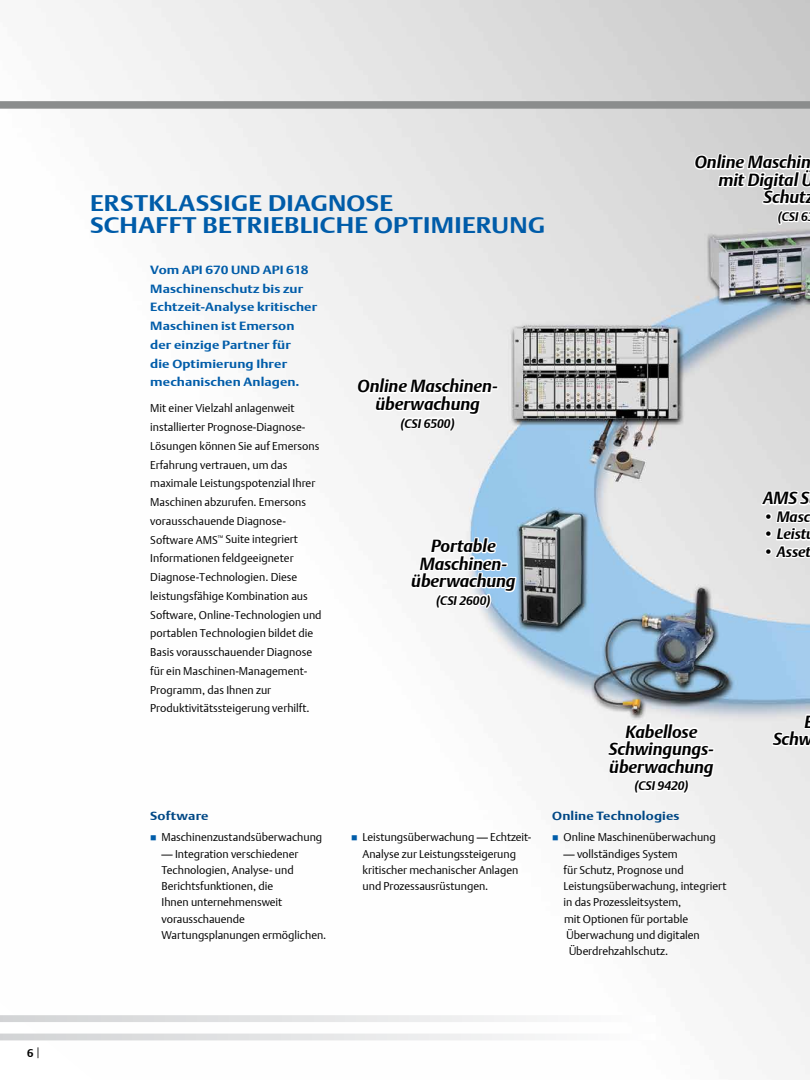
<style>
.page{position:relative;width:810px;height:1080px;background:#fff}
.page>*{position:absolute;margin:0;border:0;box-sizing:border-box;transform-origin:0 0}
.t1{font:700 22.5px/22.5px "DTL Argo T";letter-spacing:.015em;color:#005ca9;scale:1.15 1}
.t2{font:italic 700 17.5px/17.5px "DTL Argo T";letter-spacing:-.005em;color:#000;text-align:center}
.t3{font:italic 700 15px "DTL Argo T";color:#000}
.t4{font:italic 700 12.5px "DTL Argo T";letter-spacing:.01em;color:#000}
.t5{font:700 11.88px/18.8px "DTL Argo T";letter-spacing:.01em;color:#005ca9;scale:1.15 1}
.t6{font:700 11.88px "DTL Argo T";letter-spacing:.01em;color:#004785;scale:1.15 1}
.t7{font:11.25px/18.8px "DTL Argo T Light";color:#000}
.t8{font:700 11.25px "DTL Argo T";color:#000}
.s1{font-family:"DTL Argo T Light";font-weight:400;font-size:12.25px}
.s2{font-family:"Arial"}
</style>
<div class="page">
<img style="left:0;top:0;width:810px;height:1075px">
<svg style="left:0;top:1015px;width:656px;height:7px"></svg>
<svg style="left:0;top:1034px;width:656px;height:6px"></svg>
<div style="left:0;top:101px;width:810px;height:8px;background:#8b8d8d"></div>
<div style="left:491px;top:385px;width:8px;height:5px;border:2px solid #fff"></div>
<svg style="left:355px;top:343px;width:139px;height:91px"></svg>
<svg style="left:409px;top:520px;width:109px;height:91px"></svg>
<svg style="left:606px;top:721px;width:110px;height:75px"></svg>
<svg style="left:693px;top:119px;width:117px;height:113px"></svg>
<svg style="left:770px;top:712px;width:40px;height:43px"></svg>
<svg style="left:758px;top:455px;width:52px;height:131px"></svg>
<svg style="left:151px;top:836px;width:5px;height:5px"></svg>
<svg style="left:352px;top:836px;width:5px;height:5px"></svg>
<svg style="left:553px;top:836px;width:5px;height:5px"></svg>
<p class="t8" style="left:27px;top:1046px;width:15px">6 <span class="s1">|</span></p>
<h1 class="t1" style="left:90px;top:192px;width:397px">ERSTKLASSIGE DIAGNOSE<br>SCHAFFT BETRIEBLICHE OPTIMIERUNG</h1>
<p class="t5" style="left:150px;top:260px;width:147px">Vom API 670 UND API 618<br>Maschinenschutz bis zur<br>Echtzeit-Analyse kritischer<br>Maschinen ist Emerson der einzige Partner für<br>die Optimierung Ihrer mechanischen Anlagen.</p>
<p class="t7" style="left:150px;top:399px;width:173px">Mit einer Vielzahl anlagenweit installierter Prognose-Diagnose-<br>Lösungen können Sie auf Emersons<br>Erfahrung vertrauen, um das maximale Leistungspotenzial Ihrer<br>Maschinen abzurufen. Emersons vorausschauende Diagnose-<br>Software AMS<sup>™</sup> Suite integriert<br>Informationen feldgeeigneter<br>Diagnose-Technologien. Diese leistungsfähige Kombination aus<br>Software, Online-Technologien und portablen Technologien bildet die<br>Basis vorausschauender Diagnose für ein Maschinen-Management-<br>Programm, das Ihnen zur<br>Produktivitätssteigerung verhilft.</p>
<h2 class="t2" style="left:358px;top:377px;width:142px">Online Maschinen&shy;überwachung</h2>
<p class="t4" style="left:401px;top:416px;width:56px">(CSI 6500)</p>
<h2 class="t2" style="left:411px;top:537px;width:106px">Portable<br>Maschinen&shy;überwachung</h2>
<p class="t4" style="left:436px;top:593px;width:56px">(CSI 2600)</p>
<p class="t6" style="left:150px;top:809px;width:52px">Software</p>
<p class="t7" style="left:162px;top:828px;width:162px">Maschinenzustandsüberwachung</p>
<p class="t7" style="left:162px;top:845px;width:166px;line-height:16.2px"><span class="s2">—</span> Integration verschiedener<br>Technologien, Analyse- und<br>Berichtsfunktionen, die<br>Ihnen unternehmensweit vorausschauende<br>Wartungsplanungen ermöglichen.</p>
<p class="t7" style="left:363px;top:829px;width:171px;line-height:16.2px">Leistungsüberwachung <span class="s2">—</span> Echtzeit-<br>Analyse zur Leistungssteigerung kritischer mechanischer Anlagen und Prozessausrüstungen.</p>
<h2 class="t2" style="left:695px;top:153px;width:120px;text-align:right">Online Maschin mit Digital Ü<br>Schutz</h2>
<p class="t4" style="left:778px;top:209px;width:31px">(CSI 6</p>
<h2 class="t2" style="left:763px;top:489px;width:47px">AMS S</h2>
<h3 class="t3" style="left:763px;top:508px;width:49px">• Masc</h3>
<h3 class="t3" style="left:763px;top:525px;width:45px">• Leist</h3>
<h3 class="t3" style="left:763px;top:543px;width:49px">• Asset</h3>
<h2 class="t2" style="left:609px;top:723px;width:106px">Kabellose<br>Schwingungs&shy;überwachung</h2>
<p class="t4" style="left:634px;top:778px;width:56px">(CSI 9420)</p>
<p class="t6" style="left:552px;top:809px;width:112px">Online Technologies</p>
<p class="t7" style="left:564px;top:828px;width:154px">Online Maschinenüberwachung</p>
<p class="t7" style="left:564px;top:844px;width:116px"><span class="s2">—</span> vollständiges System</p>
<p class="t7" style="left:564px;top:860px;width:122px">für Schutz, Prognose und</p>
<p class="t7" style="left:564px;top:877px;width:164px">Leistungsüberwachung, integriert</p>
<p class="t7" style="left:564px;top:893px;width:119px">in das Prozessleitsystem,</p>
<p class="t7" style="left:564px;top:909px;width:126px">mit Optionen für portable</p>
<p class="t7" style="left:567px;top:925px;width:135px">Überwachung und digitalen</p>
<p class="t7" style="left:569px;top:942px;width:101px">Überdrehzahlschutz.</p>
<h2 class="t2" style="left:773px;top:713px;width:42px;text-align:right">E<br>Schw</h2>
</div>
